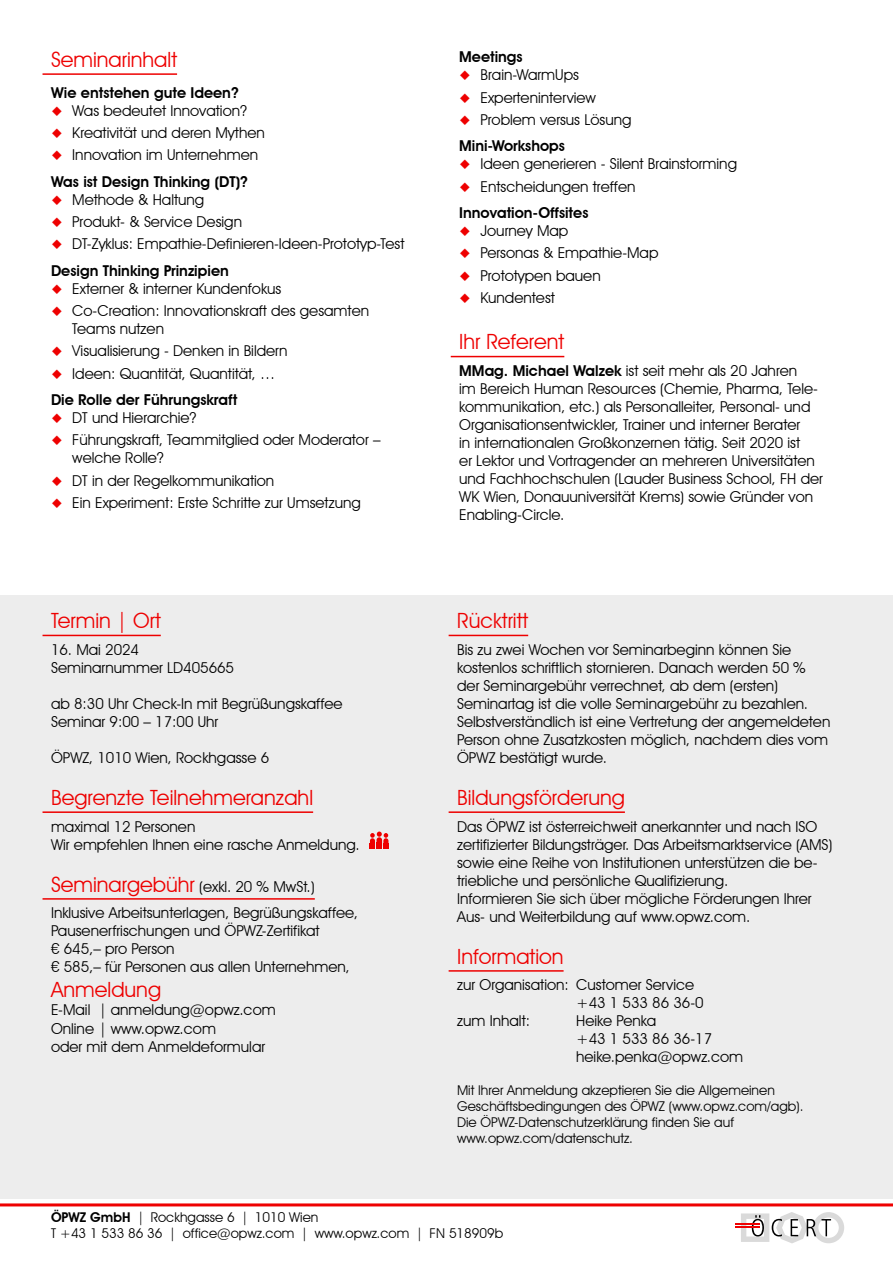
<style>
.page{position:relative;width:893px;height:1263px;background:#fff}
.page>*{position:absolute;margin:0;border:0;box-sizing:border-box;transform-origin:0 0}
.t1{font:21px "Avant Garde IT Cby BT";color:#e00}
.t2{font:15px/18px "Avant Garde IT Cby BT";color:#000}
.t3{font:600 15px/26.5px "Avant Garde IT Cby BT";color:#000}
.t4{font:13.5px/16.2px "Avant Garde IT Cby BT";color:#000}
.s1{color:#e00}
.s2{font-weight:400}
.s3{font-weight:600}
.s4{font-size:21px;color:#e00}
</style>
<div class="page">
<hr style="left:0;top:1203px;width:893px;height:3px;background:#e00">
<svg style="left:736px;top:1212px;width:108px;height:31px"></svg>
<hr style="left:43px;top:73px;width:134px;height:2px;background:#e00">
<div style="left:0;top:595px;width:893px;height:604px;background:#ededed"></div>
<hr style="left:43px;top:635px;width:118px;height:1px;background:#e00">
<hr style="left:43px;top:811px;width:270px;height:2px;background:#e00">
<hr style="left:43px;top:898px;width:272px;height:2px;background:#e00">
<hr style="left:449px;top:635px;width:79px;height:1px;background:#e00">
<hr style="left:449px;top:811px;width:176px;height:2px;background:#e00">
<hr style="left:449px;top:970px;width:115px;height:2px;background:#e00">
<svg style="left:370px;top:831px;width:18px;height:17px"></svg>
<hr style="left:451px;top:356px;width:113px;height:1px;background:#e00">
<h1 class="t1" style="left:51px;top:47px;width:128px">Seminarinhalt</h1>
<p class="t3" style="left:51px;top:79px;width:189px">Wie entstehen gute Ideen?</p>
<p class="t2" style="left:51px;top:101px;width:198px"><span class="s1">◆</span> Was bedeutet Innovation?</p>
<p class="t2" style="left:51px;top:124px;width:215px"><span class="s1">◆</span> Kreativität und deren Mythen</p>
<p class="t3" style="left:51px;top:142px;width:209px"><span class="s1">◆</span> <span class="s2">Innovation im Unternehmen<br></span>Was ist Design Thinking (DT)?</p>
<p class="t2" style="left:51px;top:190px;width:155px"><span class="s1">◆</span> Methode &amp; Haltung</p>
<p class="t2" style="left:51px;top:213px;width:192px"><span class="s1">◆</span> Produkt- &amp; Service Design</p>
<p class="t2" style="left:51px;top:231px;width:355px;line-height:26.5px"><span class="s1">◆</span> DT-Zyklus: Empathie-Definieren-Ideen-Prototyp-Test<br><span class="s3">Design Thinking Prinzipien</span></p>
<p class="t2" style="left:51px;top:279px;width:232px"><span class="s1">◆</span> Externer &amp; interner Kundenfokus</p>
<p class="t2" style="left:72px;top:302px;width:298px;text-indent:-21px"><span class="s1">◆</span> Co-Creation: Innovationskraft des gesamten<br>Teams nutzen</p>
<p class="t2" style="left:51px;top:342px;width:238px"><span class="s1">◆</span> Visualisierung - Denken in Bildern</p>
<p class="t2" style="left:51px;top:360px;width:225px;line-height:26.5px"><span class="s1">◆</span> Ideen: Quantität, Quantität, …<br><span class="s3">Die Rolle der Führungskraft</span></p>
<p class="t2" style="left:51px;top:409px;width:147px"><span class="s1">◆</span> DT und Hierarchie?</p>
<p class="t2" style="left:72px;top:431px;width:310px;text-indent:-21px"><span class="s1">◆</span> Führungskraft, Teammitglied oder Moderator – welche Rolle?</p>
<p class="t2" style="left:51px;top:471px;width:225px"><span class="s1">◆</span> DT in der Regelkommunikation</p>
<p class="t2" style="left:51px;top:493px;width:311px"><span class="s1">◆</span> Ein Experiment: Erste Schritte zur Umsetzung</p>
<h1 class="t1" style="left:51px;top:608px;width:111px">Termin | Ort</h1>
<p class="t2" style="left:51px;top:640px;width:185px">16. Mai 2024<br>Seminarnummer LD405665</p>
<p class="t2" style="left:51px;top:694px;width:293px">ab 8:30 Uhr Check-In mit Begrüßungskaffee<br>Seminar 9:00 – 17:00 Uhr</p>
<p class="t2" style="left:51px;top:748px;width:220px">ÖPWZ, 1010 Wien, Rockhgasse 6</p>
<h1 class="t1" style="left:51px;top:785px;width:264px">Begrenzte Teilnehmeranzahl</h1>
<p class="t2" style="left:51px;top:817px;width:310px">maximal 12 Personen<br>Wir empfehlen Ihnen eine rasche Anmeldung.</p>
<p class="t2" style="left:51px;top:873px;width:308px;line-height:26.5px"><span class="s4">Seminargebühr</span> (exkl. 20 % MwSt.)<br>Inklusive Arbeitsunterlagen, Begrüßungskaffee,</p>
<p class="t2" style="left:51px;top:922px;width:300px">Pausenerfrischungen und ÖPWZ-Zertifikat<br>€ 645,– pro Person<br>€ 585,– für Personen aus allen Unternehmen,</p>
<h1 class="t1" style="left:51px;top:977px;width:112px">Anmeldung</h1>
<p class="t2" style="left:51px;top:1001px;width:226px">E-Mail | anmeldung@opwz.com<br>Online | www.opwz.com<br>oder mit dem Anmeldeformular</p>
<p class="t3" style="left:459px;top:44px;width:65px">Meetings</p>
<p class="t2" style="left:459px;top:66px;width:121px"><span class="s1">◆</span> Brain-WarmUps</p>
<p class="t2" style="left:459px;top:88px;width:138px"><span class="s1">◆</span> Experteninterview</p>
<p class="t2" style="left:459px;top:106px;width:174px;line-height:26.5px"><span class="s1">◆</span> Problem versus Lösung<br><span class="s3">Mini-Workshops</span></p>
<p class="t2" style="left:459px;top:155px;width:279px"><span class="s1">◆</span> Ideen generieren - Silent Brainstorming</p>
<p class="t2" style="left:459px;top:173px;width:178px;line-height:26.5px"><span class="s1">◆</span> Entscheidungen treffen<br><span class="s3">Innovation-Offsites</span></p>
<p class="t2" style="left:459px;top:222px;width:111px"><span class="s1">◆</span> Journey Map</p>
<p class="t2" style="left:459px;top:244px;width:201px"><span class="s1">◆</span> Personas &amp; Empathie-Map</p>
<p class="t2" style="left:459px;top:266px;width:143px"><span class="s1">◆</span> Prototypen bauen</p>
<p class="t2" style="left:459px;top:288px;width:97px"><span class="s1">◆</span> Kundentest</p>
<h1 class="t1" style="left:459px;top:329px;width:107px">Ihr Referent</h1>
<p class="t2" style="left:459px;top:361px;width:365px"><span class="s3">MMag. Michael Walzek</span> ist seit mehr als 20 Jahren<br>im Bereich Human Resources (Chemie, Pharma, Tele&shy;kommunikation, etc.) als Personalleiter, Personal- und Organisationsentwickler, Trainer und interner Berater<br>in internationalen Großkonzernen tätig. Seit 2020 ist<br>er Lektor und Vortragender an mehreren Universitäten und Fachhochschulen (Lauder Business School, FH der WK Wien, Donauuniversität Krems) sowie Gründer von Enabling-Circle.</p>
<h1 class="t1" style="left:457px;top:608px;width:73px">Rücktritt</h1>
<p class="t2" style="left:457px;top:640px;width:375px">Bis zu zwei Wochen vor Seminarbeginn können Sie kostenlos schriftlich stornieren. Danach werden 50 % der Seminargebühr verrechnet, ab dem (ersten)<br>Seminartag ist die volle Seminargebühr zu bezahlen.<br>Selbstverständlich ist eine Vertretung der angemeldeten Person ohne Zusatzkosten möglich, nachdem dies vom ÖPWZ bestätigt wurde.</p>
<h1 class="t1" style="left:457px;top:785px;width:169px">Bildungsförderung</h1>
<p class="t2" style="left:457px;top:817px;width:377px">Das ÖPWZ ist österreichweit anerkannter und nach ISO zertifizierter Bildungsträger. Das Arbeitsmarktservice (AMS) sowie eine Reihe von Institutionen unterstützen die be&shy;triebliche und persönliche Qualifizierung.<br>Informieren Sie sich über mögliche Förderungen Ihrer Aus- und Weiterbildung auf www.opwz.com.</p>
<h1 class="t1" style="left:457px;top:943px;width:108px">Information</h1>
<p class="t2" style="left:457px;top:976px;width:239px">zur Organisation: Customer Service</p>
<p class="t2" style="left:576px;top:994px;width:129px">+43 1 533 86 36-0</p>
<p class="t2" style="left:457px;top:1012px;width:74px">zum Inhalt:</p>
<p class="t2" style="left:576px;top:1012px;width:169px">Heike Penka<br>+43 1 533 86 36-17 heike.penka@opwz.com</p>
<p class="t4" style="left:457px;top:1082px;width:348px">Mit Ihrer Anmeldung akzeptieren Sie die Allgemeinen Geschäftsbedingungen des ÖPWZ (www.opwz.com/agb).<br>Die ÖPWZ-Datenschutzerklärung finden Sie auf www.opwz.com/datenschutz.</p>
<p class="t4" style="left:51px;top:1209px;width:454px"><span class="s3">ÖPWZ GmbH</span> | Rockhgasse 6 | 1010 Wien<br>T +43 1 533 86 36 | office@opwz.com | www.opwz.com | FN 518909b</p>
</div>
